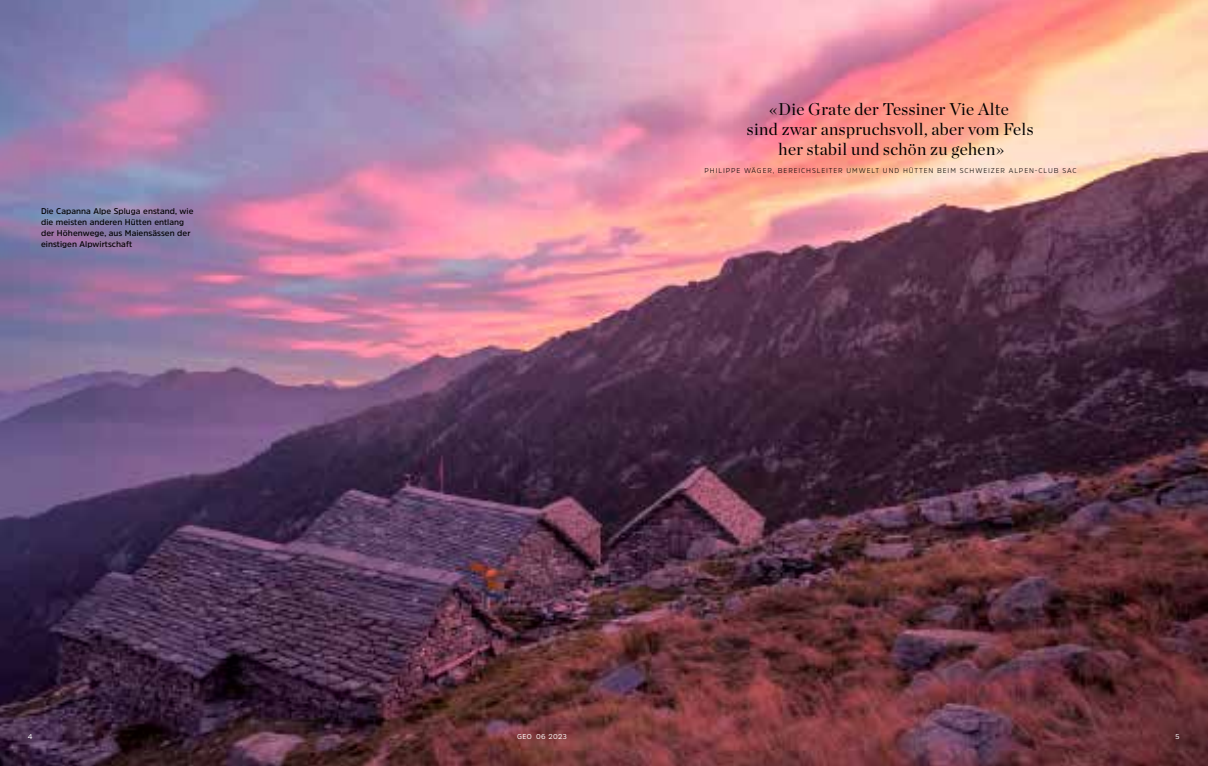
<style>
.page{position:relative;width:1208px;height:766px;background:#fff}
.page>*{position:absolute;margin:0;border:0;box-sizing:border-box;transform-origin:0 0}
.t1{font:17px/20px "Chronicle Display";letter-spacing:.02em;color:#000;text-align:center}
.t2{font:600 8.3px/11px "Amsi Pro";letter-spacing:.005em;color:#000}
.t3{font:300 7px "Amsi Pro";letter-spacing:.13em;color:#000}
.t4{font:7px "Amsi Pro";letter-spacing:.045em;color:#fff}
</style>
<div class="page">
<img style="left:0;top:0;width:1208px;height:765px">
<p class="t2" style="left:41px;top:205px;width:154px">Die Capanna Alpe Spluga enstand, wie die meisten anderen Hütten entlang der Höhenwege, aus Maiensässen der einstigen Alpwirtschaft</p>
<h1 class="t1" style="left:747px;top:98px;width:288px">«Die Grate der Tessiner Vie Alte<br>sind zwar anspruchsvoll, aber vom Fels her stabil und schön zu gehen»</h1>
<p class="t3" style="left:704px;top:166px;width:373px">PHILIPPE WÄGER, BEREICHSLEITER UMWELT UND HÜTTEN BEIM SCHWEIZER ALPEN-CLUB SAC</p>
<p class="t4" style="left:28px;top:731px;width:6px">4</p>
<p class="t4" style="left:517px;top:731px;width:51px">GEO 06 2023</p>
<p class="t4" style="left:1175px;top:731px;width:6px">5</p>
</div>
